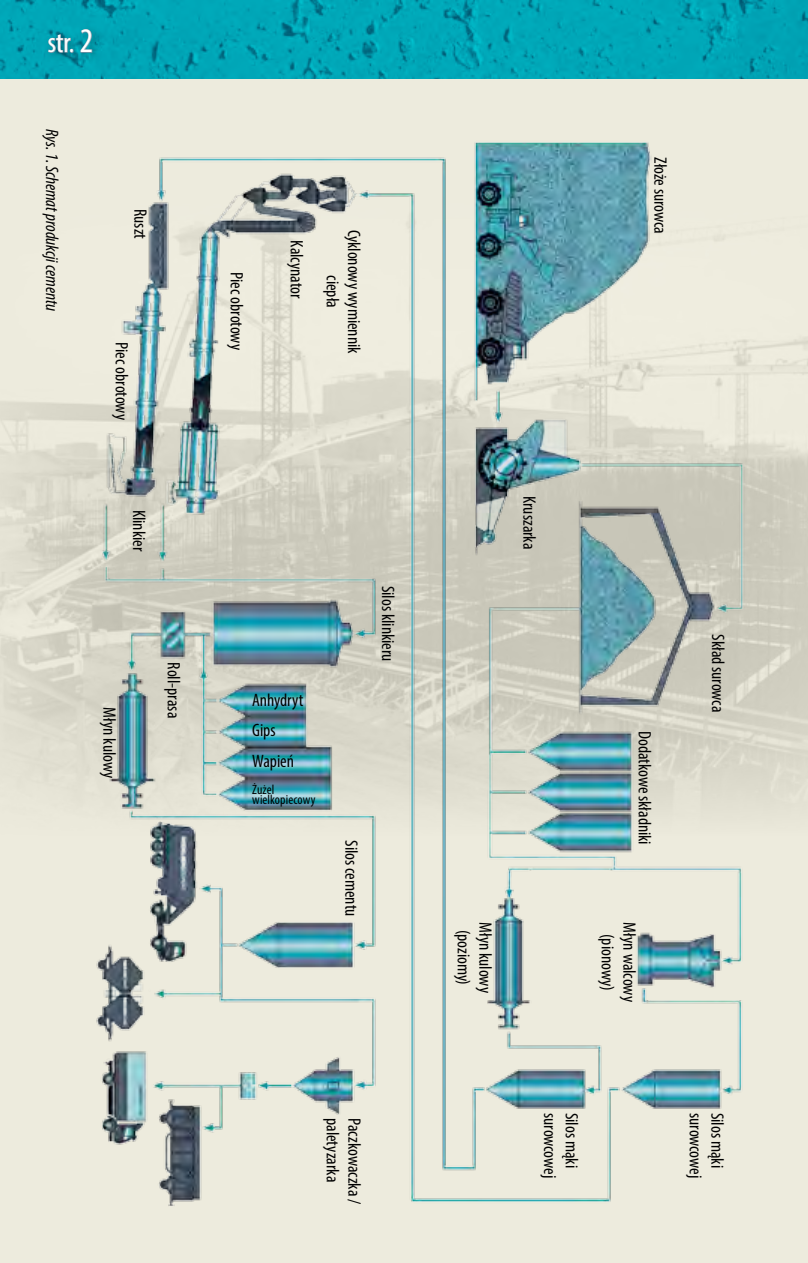
<style>
.page{position:relative;width:808px;height:1263px;background:#fff}
.page>*{position:absolute;margin:0;border:0;box-sizing:border-box;transform-origin:0 0}
.t1{font:condensed 28.5px "Myriad Pro";color:#fff}
.t2{font:condensed 18px/21.6px "Myriad Pro";letter-spacing:-.005em;color:#000;text-align:center}
.t3{font:italic condensed 18px "Myriad Pro";letter-spacing:-.005em;color:#000}
.t4{font:condensed 13.5px/10.2px "Myriad Pro";letter-spacing:.01em;color:#000}
.s1{font-size:34.5px}
</style>
<div class="page">
<img style="left:0;top:0;width:808px;height:79px">
<div style="left:0;top:79px;width:808px;height:1184px;background:#edebdd"></div>
<img style="left:77px;top:142px;width:688px;height:1064px">
<div style="left:43px;top:23px;width:60px;height:41px;background:#000;opacity:.35"></div>
<svg style="left:47px;top:34px;width:27px;height:40px"></svg>
<svg style="left:80px;top:29px;width:13px;height:24px"></svg>
<h1 class="t1" style="left:48px;top:26px;width:47px">str. <span class="s1">2</span></h1>
<p class="t3" style="left:63px;top:129px;width:183px;rotate:90deg">Rys. 1. Schemat produkcji cementu</p>
<p class="t2" style="left:151px;top:209px;width:32px;rotate:90deg">Ruszt</p>
<p class="t2" style="left:133px;top:342px;width:80px;rotate:90deg">Piec obrotowy</p>
<p class="t2" style="left:150px;top:510px;width:43px;rotate:90deg">Klinkier</p>
<p class="t2" style="left:120px;top:707px;width:73px;rotate:90deg">Młyn kulowy</p>
<p class="t2" style="left:185px;top:662px;width:57px;rotate:90deg">Roll-prasa</p>
<p class="t2" style="left:248px;top:272px;width:80px;rotate:90deg">Piec obrotowy</p>
<p class="t2" style="left:308px;top:240px;width:60px;rotate:90deg">Kalcynator</p>
<p class="t2" style="left:365px;top:230px;width:125px;rotate:90deg">Cyklonowy wymiennik ciepła</p>
<p class="t2" style="left:252px;top:689px;width:53px">Anhydryt</p>
<p class="t2" style="left:252px;top:715px;width:43px;line-height:30.6px;text-align:left">Gips<br>Wapień</p>
<p class="t4" style="left:252px;top:784px;width:65px">Żużel wielkopiecowy</p>
<p class="t2" style="left:399px;top:586px;width:77px;rotate:90deg">Silos klinkieru</p>
<p class="t2" style="left:362px;top:840px;width:77px;rotate:90deg">Silos cementu</p>
<p class="t2" style="left:344px;top:1118px;width:66px;rotate:90deg">paletyzarka</p>
<p class="t2" style="left:365px;top:1118px;width:88px;rotate:90deg">Paczkowaczka /</p>
<p class="t2" style="left:671px;top:157px;width:78px;rotate:90deg">Złoże surowca</p>
<p class="t2" style="left:540px;top:496px;width:55px;rotate:90deg">Kruszarka</p>
<p class="t2" style="left:496px;top:922px;width:73px;rotate:90deg">Młyn kulowy (poziomy)</p>
<p class="t2" style="left:656px;top:731px;width:115px;rotate:90deg">Dodatkowe składniki</p>
<p class="t2" style="left:640px;top:922px;width:81px;rotate:90deg">Młyn walcowy (pionowy)</p>
<p class="t2" style="left:729px;top:634px;width:80px;rotate:90deg">Skład surowca</p>
<p class="t2" style="left:561px;top:1113px;width:67px;rotate:90deg">surowcowej</p>
<p class="t2" style="left:583px;top:1113px;width:56px;rotate:90deg">Silos mąki</p>
<p class="t2" style="left:707px;top:1113px;width:67px;rotate:90deg">surowcowej</p>
<p class="t2" style="left:728px;top:1113px;width:56px;rotate:90deg">Silos mąki</p>
</div>
